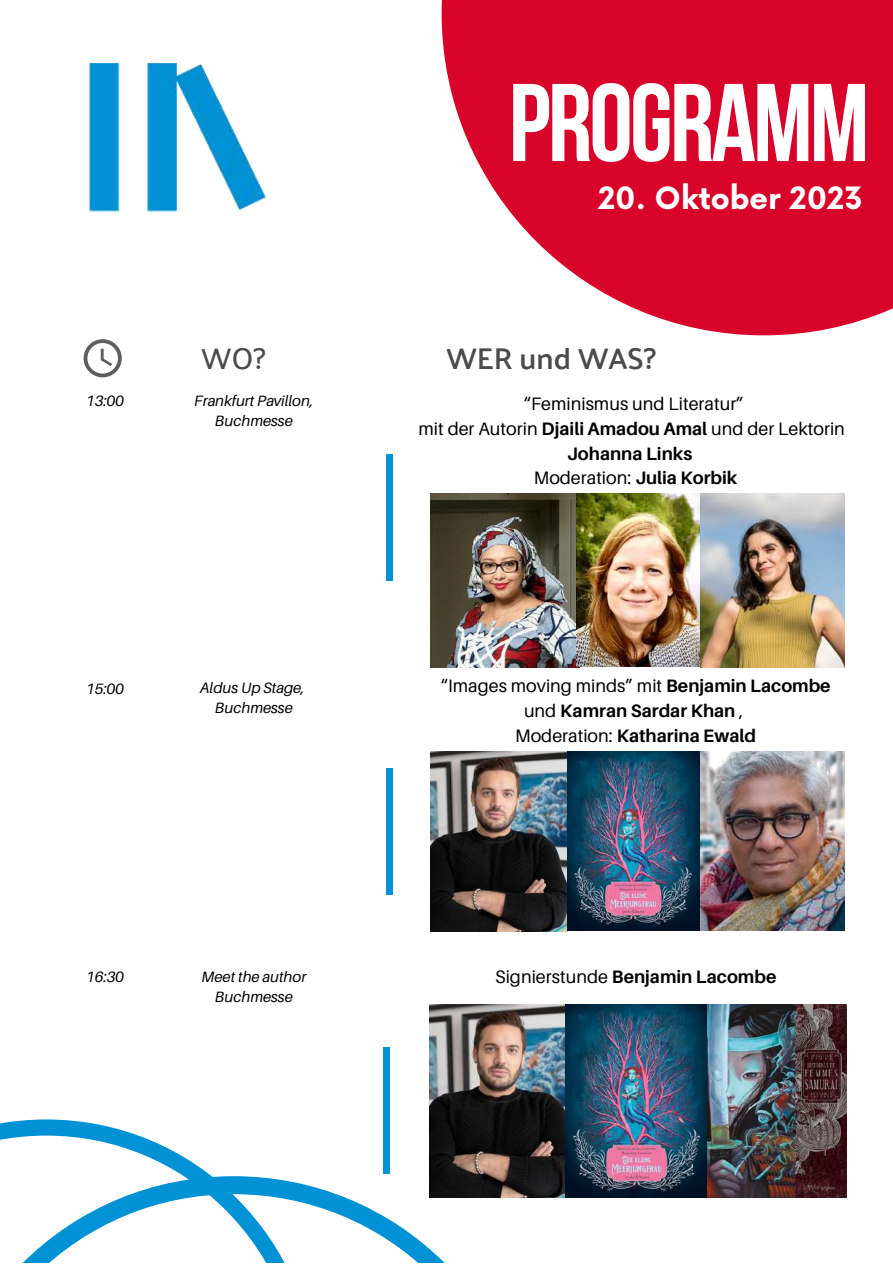
<style>
.page{position:relative;width:893px;height:1264px;background:#fff}
.page>*{position:absolute;margin:0;border:0;box-sizing:border-box;transform-origin:0 0}
.t1{font:700 110.1px "Bebas Neue";letter-spacing:-.025em;color:#fff}
.t2{font:700 30px "Now";color:#fff}
.t3{font:600 30px "Palanquin";color:#4b4b4b}
.t4{font:500 30px "Palanquin";color:#4b4b4b}
.t5{font:700 18px/24.8px "Aileron";color:#000;text-align:center}
.t6{font:18px/24.8px "Aileron";color:#000;text-align:center}
.t7{font:italic 15px/20.2px "Aileron";color:#000;text-align:center}
.s1{font-weight:700}
.s2{font-weight:400}
</style>
<div class="page">
<svg style="left:0;top:1119px;width:212px;height:57px"></svg>
<svg style="left:441px;top:0;width:451px;height:335px;fill:#d90429"></svg>
<svg style="left:84px;top:339px;width:38px;height:38px"></svg>
<div style="left:386px;top:454px;width:7px;height:126px;background:#0092d5"></div>
<img style="left:89px;top:63px;width:178px;height:149px">
<div style="left:386px;top:768px;width:7px;height:126px;background:#0092d5"></div>
<div style="left:383px;top:1046px;width:7px;height:127px;background:#0092d5"></div>
<svg style="left:23px;top:1176px;width:510px;height:86px"></svg>
<img style="left:430px;top:751px;width:414px;height:180px">
<img style="left:429px;top:1004px;width:136px;height:193px">
<img style="left:565px;top:1004px;width:281px;height:193px">
<img style="left:430px;top:493px;width:150px;height:174px">
<img style="left:577px;top:493px;width:127px;height:173px">
<img style="left:700px;top:494px;width:144px;height:173px">
<h1 class="t1" style="left:508px;top:78px;width:362px">PROGRAMM</h1>
<h2 class="t2" style="left:598px;top:182px;width:266px">20. Oktober 2023</h2>
<h2 class="t4" style="left:202px;top:341px;width:65px">WO?</h2>
<h2 class="t3" style="left:446px;top:341px;width:211px">WER und WAS?</h2>
<p class="t7" style="left:194px;top:390px;width:121px">Frankfurt Pavillon,<br>Buchmesse</p>
<p class="t7" style="left:86px;top:390px;width:40px">13:00</p>
<p class="t6" style="left:418px;top:391px;width:428px">“Feminismus und Literatur”<br>mit der Autorin <span class="s1">Djaili Amadou Amal</span> und der Lektorin<br><span class="s1">Johanna Links<br></span>Moderation: <span class="s1">Julia Korbik</span></p>
<p class="t7" style="left:86px;top:678px;width:40px">15:00</p>
<p class="t5" style="left:440px;top:673px;width:391px"><span class="s2">“Images moving minds” mit</span> Benjamin Lacombe <span class="s2">und</span> Kamran Sardar Khan <span class="s2">,<br>Moderation:</span> Katharina Ewald</p>
<p class="t7" style="left:200px;top:677px;width:106px">Aldus Up Stage,<br>Buchmesse</p>
<p class="t7" style="left:86px;top:966px;width:40px">16:30</p>
<p class="t5" style="left:495px;top:964px;width:283px"><span class="s2">Signierstunde</span> Benjamin Lacombe</p>
<p class="t7" style="left:201px;top:966px;width:106px">Meet the author<br>Buchmesse</p>
</div>
